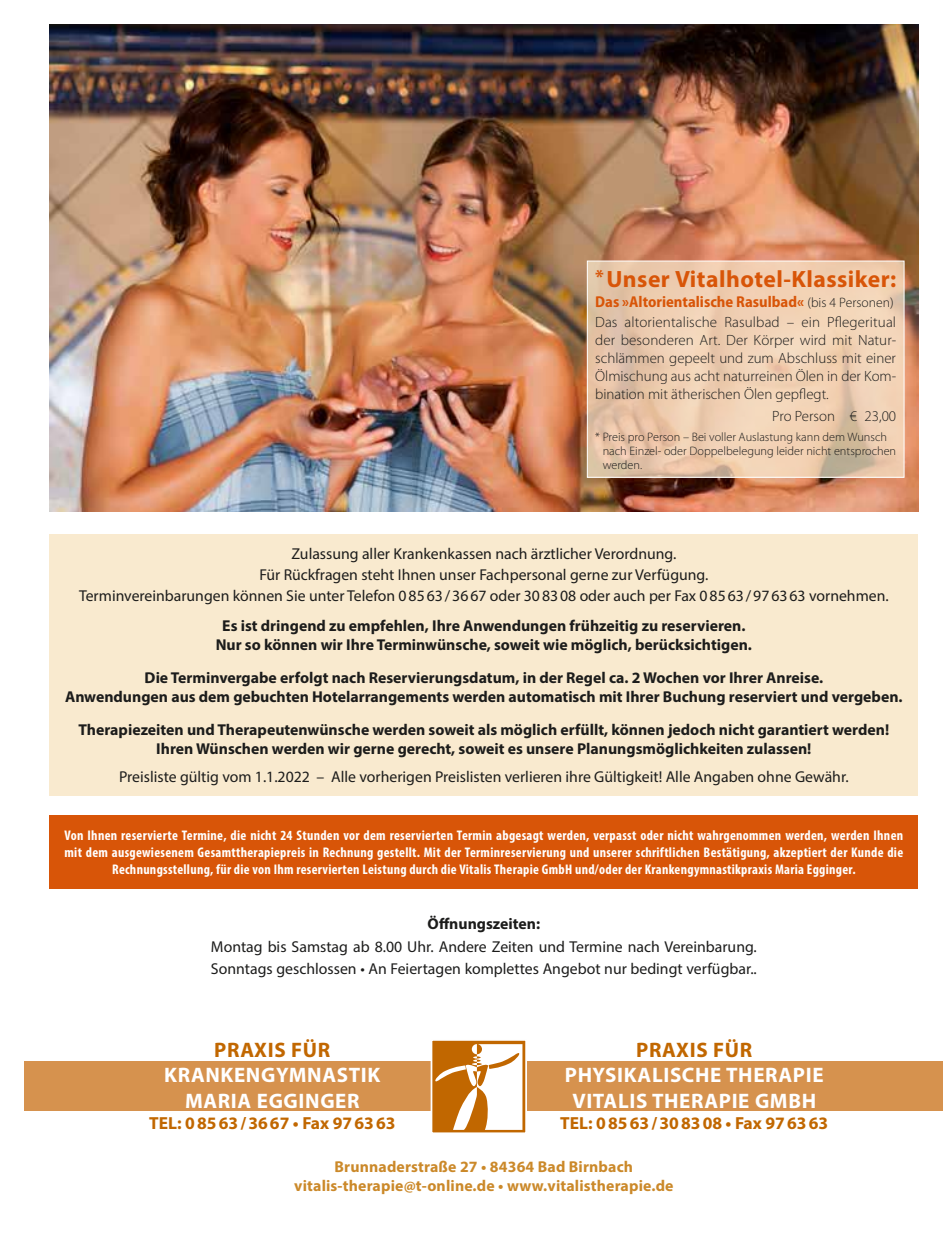
<style>
.page{position:relative;width:943px;height:1241px;background:#fff}
.page>*{position:absolute;margin:0;border:0;box-sizing:border-box;transform-origin:0 0}
.t1{font:700 23.62px "Myriad Pro";letter-spacing:.02em;color:#d85508}
.t2{font:700 21px/25.2px "Myriad Pro";letter-spacing:.03em;color:#fff;text-align:center}
.t3{font:700 21px "Myriad Pro";letter-spacing:.03em;color:#c16700}
.t4{font:700 17.5px "Myriad Pro";color:#c16700}
.t5{font:700 15.75px/18.9px "Myriad Pro";color:#1c1c1b;text-align:center}
.t6{font:15.75px/21px "Myriad Pro";color:#1c1c1b;text-align:center}
.t7{font:700 15.75px/18.9px "Myriad Pro";letter-spacing:.01em;color:#cb892a;text-align:center}
.t8{font:700 semi-condensed 15.75px "Myriad Pro";color:#d85508}
.t9{font:300 14.88px/17.8px "Myriad Pro";color:#1c1c1b;text-align:justify}
.t10{font:700 condensed 14px/16.8px "Myriad Pro";letter-spacing:.02em;color:#fff;text-align:center}
.t11{font:300 12.25px/14px "Myriad Pro";color:#1c1c1b}
.s1{font-size:19.25px}
.s2{font-weight:300;font-stretch:normal;font-size:13.65px;color:#1c1c1b}
</style>
<div class="page">
<div style="left:50px;top:533px;width:868px;height:262px;background:#f9eacf"></div>
<div style="left:25px;top:1061px;width:918px;height:49px;background:#d6924e"></div>
<svg style="left:430px;top:1040px;width:98px;height:93px"></svg>
<img style="left:50px;top:25px;width:868px;height:486px">
<svg style="left:589px;top:262px;width:313px;height:213px;background:#ecccb0"></svg>
<div style="left:587px;top:260px;width:317px;height:217px;border:1px solid #fff"></div>
<div style="left:50px;top:814px;width:868px;height:74px;background:#d85508"></div>
<h1 class="t1" style="left:595px;top:263px;width:302px"><span class="s1">*</span>Unser Vitalhotel-Klassiker:</h1>
<p class="t8" style="left:595px;top:291px;width:300px">Das »Altorientalische Rasulbad« <span class="s2">(bis 4 Personen)</span></p>
<p class="t9" style="left:595px;top:313px;width:302px">Das altorientalische Rasulbad – ein Pflegeritual der besonderen Art. Der Körper wird mit Natur&shy;schlämmen gepeelt und zum Abschluss mit einer Ölmischung aus acht naturreinen Ölen in der Kom&shy;bination mit ätherischen Ölen gepflegt.</p>
<p class="t9" style="left:772px;top:407px;width:125px">Pro Person € 23,00</p>
<p class="t11" style="left:602px;top:430px;width:295px;text-indent:-7px">* Preis pro Person – Bei voller Auslastung kann dem Wunsch nach Einzel- oder Doppelbelegung leider nicht entsprochen werden.</p>
<p class="t6" style="left:79px;top:543px;width:811px">Zulassung aller Krankenkassen nach ärztlicher Verordnung.<br>Für Rückfragen steht Ihnen unser Fachpersonal gerne zur Verfügung.<br>Terminvereinbarungen können Sie unter Telefon 08563/3667 oder 308308 oder auch per Fax 08563/976363 vornehmen.</p>
<p class="t5" style="left:216px;top:615px;width:538px">Es ist dringend zu empfehlen, Ihre Anwendungen frühzeitig zu reservieren.<br>Nur so können wir Ihre Terminwünsche, soweit wie möglich, berücksichtigen.</p>
<p class="t5" style="left:65px;top:667px;width:839px">Die Terminvergabe erfolgt nach Reservierungsdatum, in der Regel ca. 2 Wochen vor Ihrer Anreise.<br>Anwendungen aus dem gebuchten Hotelarrangements werden automatisch mit Ihrer Buchung reserviert und vergeben.</p>
<p class="t5" style="left:78px;top:719px;width:812px">Therapiezeiten und Therapeutenwünsche werden soweit als möglich erfüllt, können jedoch nicht garantiert werden!<br>Ihren Wünschen werden wir gerne gerecht, soweit es unsere Planungsmöglichkeiten zulassen!</p>
<p class="t6" style="left:119px;top:765px;width:731px">Preisliste gültig vom 1.1.2022 – Alle vorherigen Preislisten verlieren ihre Gültigkeit! Alle Angaben ohne Gewähr.</p>
<p class="t10" style="left:64px;top:826px;width:840px">Von Ihnen reservierte Termine, die nicht 24 Stunden vor dem reservierten Termin abgesagt werden, verpasst oder nicht wahrgenommen werden, werden Ihnen mit dem ausgewiesenem Gesamttherapiepreis in Rechnung gestellt. Mit der Terminreservierung und unserer schriftlichen Bestätigung, akzeptiert der Kunde die<br>Rechnungsstellung, für die von Ihm reservierten Leistung durch die Vitalis Therapie GmbH und/oder der Krankengymnastikpraxis Maria Egginger.</p>
<p class="t5" style="left:427px;top:913px;width:114px">Öffnungszeiten:</p>
<p class="t6" style="left:211px;top:934px;width:547px;line-height:22.8px;text-align:left">Montag bis Samstag ab 8.00 Uhr. Andere Zeiten und Termine nach Vereinbarung.<br>Sonntags geschlossen • An Feiertagen komplettes Angebot nur bedingt verfügbar..</p>
<h2 class="t3" style="left:214px;top:1036px;width:118px">PRAXIS FÜR</h2>
<h2 class="t2" style="left:164px;top:1061px;width:218px">KRANKENGYMNASTIK<br>MARIA EGGINGER</h2>
<p class="t4" style="left:149px;top:1111px;width:248px">TEL: 08563/3667 • Fax 976363</p>
<h2 class="t3" style="left:636px;top:1036px;width:118px">PRAXIS FÜR</h2>
<h2 class="t2" style="left:565px;top:1061px;width:260px">PHYSIKALISCHE THERAPIE<br>VITALIS THERAPIE GMBH</h2>
<p class="t4" style="left:560px;top:1111px;width:269px">TEL: 08563/308308 • Fax 976363</p>
<p class="t7" style="left:294px;top:1156px;width:381px">Brunnaderstraße 27 • 84364 Bad Birnbach vitalis-therapie@t-online.de • www.vitalistherapie.de</p>
</div>
